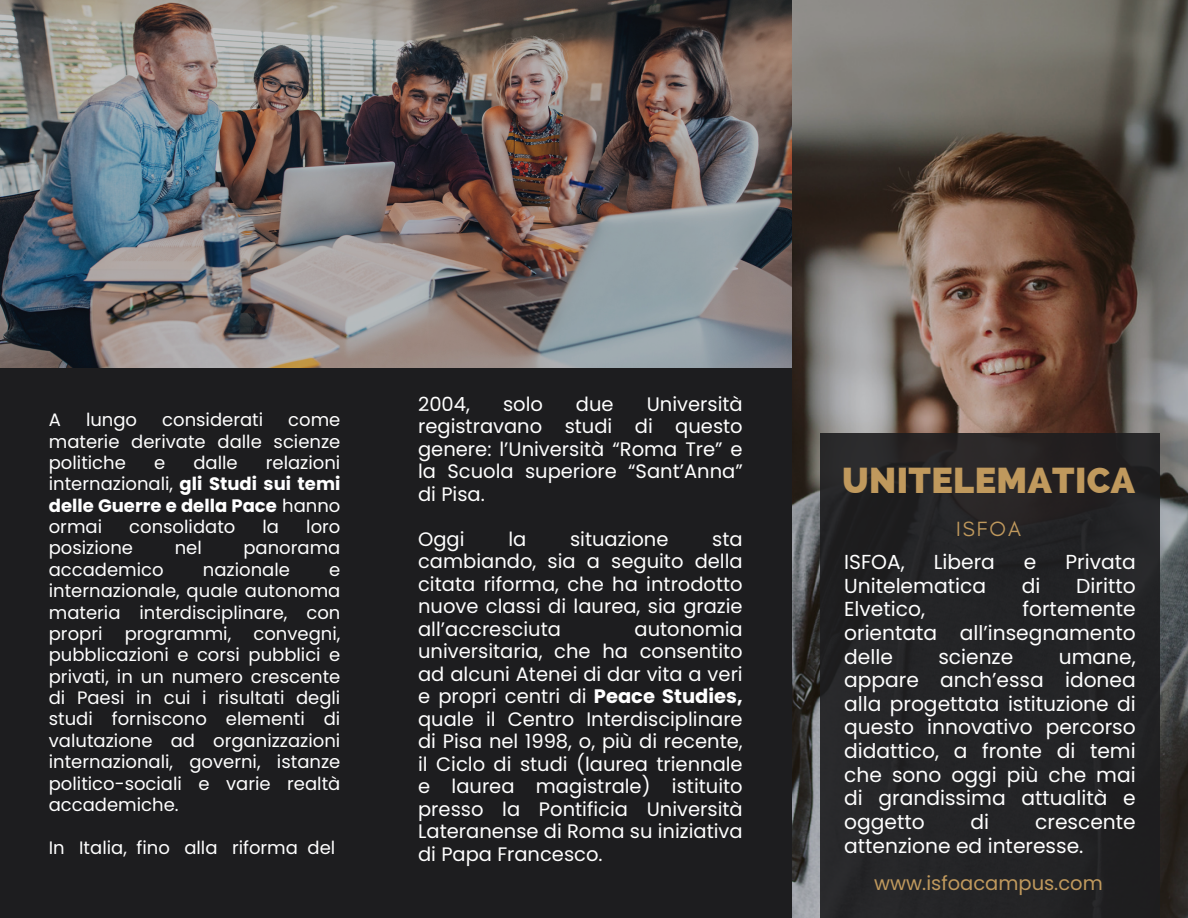
<style>
.page{position:relative;width:1188px;height:918px;background:#1d1d1f}
.page>*{position:absolute;margin:0;border:0;box-sizing:border-box;transform-origin:0 0}
.t1{font:800 36px "Raleway";letter-spacing:.01em;color:#c0995d}
.t2{font:21px "Glacial Indifference";letter-spacing:.1em;color:#c0995d}
.t3{font:20.25px/23.7px "Poppins";color:#fff;text-align:justify}
.t4{font:19.5px/22.5px "Poppins";color:#fff;text-align:justify}
.t5{font:19.5px "Poppins";color:#c0995d}
.t6{font:18px/21.3px "Poppins";color:#fff;text-align:justify}
.t7{font:700 18px/21.3px "Poppins";color:#fff;text-align:justify}
.s1{font-weight:400}
.s2{font-weight:700}
</style>
<div class="page">
<img style="left:792px;top:0;width:396px;height:918px">
<img style="left:0;top:0;width:792px;height:368px">
<div style="left:820px;top:433px;width:340px;height:485px;background:#242426"></div>
<p class="t6" style="left:49px;top:409px;width:14px">A</p>
<p class="t6" style="left:86px;top:409px;width:53px">lungo</p>
<p class="t6" style="left:162px;top:409px;width:102px">considerati</p>
<p class="t6" style="left:49px;top:409px;width:293px;text-indent:239px">come materie derivate dalle scienze politiche</p>
<p class="t7" style="left:49px;top:452px;width:293px;text-indent:217px"><span class="s1">relazioni internazionali,</span> gli Studi sui temi delle Guerre e della Pace <span class="s1">hanno ormai</span></p>
<p class="t6" style="left:154px;top:452px;width:13px">e</p>
<p class="t6" style="left:193px;top:452px;width:46px">dalle</p>
<p class="t6" style="left:129px;top:516px;width:108px">consolidato</p>
<p class="t6" style="left:263px;top:516px;width:18px">la</p>
<p class="t6" style="left:306px;top:516px;width:36px">loro</p>
<p class="t6" style="left:49px;top:537px;width:86px">posizione</p>
<p class="t6" style="left:175px;top:537px;width:29px">nel</p>
<p class="t6" style="left:243px;top:537px;width:98px">panorama</p>
<p class="t6" style="left:49px;top:559px;width:116px">accademico</p>
<p class="t6" style="left:203px;top:559px;width:89px">nazionale</p>
<p class="t6" style="left:49px;top:559px;width:293px;text-indent:280px">e internazionale, quale autonoma materia interdisciplinare, con propri programmi, convegni, pubblicazioni e corsi pubblici e privati, in un numero crescente di Paesi in cui i risultati degli studi forniscono elementi di valutazione ad organizzazioni internazionali, governi, istanze politico-sociali e varie realtà accademiche.</p>
<p class="t6" style="left:49px;top:837px;width:288px">In Italia, fino alla riforma del</p>
<p class="t4" style="left:418px;top:393px;width:326px;text-indent:229px">Università registravano studi di questo genere: l’Università “Roma Tre” e la Scuola superiore “Sant’Anna” di Pisa.</p>
<p class="t4" style="left:418px;top:528px;width:48px">Oggi</p>
<p class="t4" style="left:508px;top:528px;width:19px">la</p>
<p class="t4" style="left:570px;top:528px;width:100px">situazione</p>
<p class="t4" style="left:418px;top:393px;width:53px">2004,</p>
<p class="t4" style="left:503px;top:393px;width:41px">solo</p>
<p class="t4" style="left:576px;top:393px;width:39px">due</p>
<p class="t4" style="left:418px;top:528px;width:326px;text-indent:294px">sta cambiando, sia a seguito della citata riforma, che ha introdotto nuove classi di laurea, sia grazie all’accresciuta</p>
<p class="t4" style="left:418px;top:618px;width:326px;text-indent:216px">autonomia universitaria, che ha consentito ad alcuni Atenei di dar vita a veri e propri centri di <span class="s2">Peace Studies, </span>quale il Centro Interdisciplinare di Pisa nel 1998, o, più di recente, il Ciclo di studi (laurea triennale e laurea magistrale) istituito presso la Pontificia Università Lateranense di Roma su iniziativa di Papa Francesco.</p>
<p class="t1" style="left:842px;top:459px;width:294px">UNITELEMATICA</p>
<p class="t2" style="left:956px;top:516px;width:67px">ISFOA</p>
<p class="t3" style="left:844px;top:550px;width:62px">ISFOA,</p>
<p class="t3" style="left:934px;top:550px;width:63px">Libera</p>
<p class="t3" style="left:1024px;top:550px;width:14px">e</p>
<p class="t3" style="left:1065px;top:550px;width:72px">Privata</p>
<p class="t3" style="left:844px;top:574px;width:143px">Unitelematica</p>
<p class="t3" style="left:1022px;top:574px;width:20px">di</p>
<p class="t3" style="left:1076px;top:574px;width:61px">Diritto</p>
<p class="t3" style="left:844px;top:597px;width:82px">Elvetico,</p>
<p class="t3" style="left:844px;top:597px;width:293px;text-indent:178px">fortemente orientata all’insegnamento delle</p>
<p class="t3" style="left:938px;top:645px;width:77px">scienze</p>
<p class="t3" style="left:844px;top:645px;width:293px;text-indent:215px">umane, appare anch’essa idonea alla progettata istituzione di questo innovativo percorso didattico, a fronte di temi che sono oggi più che mai di grandissima attualità e oggetto</p>
<p class="t3" style="left:971px;top:810px;width:20px">di</p>
<p class="t3" style="left:844px;top:810px;width:293px;text-indent:191px">crescente attenzione ed interesse.</p>
<p class="t5" style="left:874px;top:869px;width:230px">www.isfoacampus.com</p>
</div>
